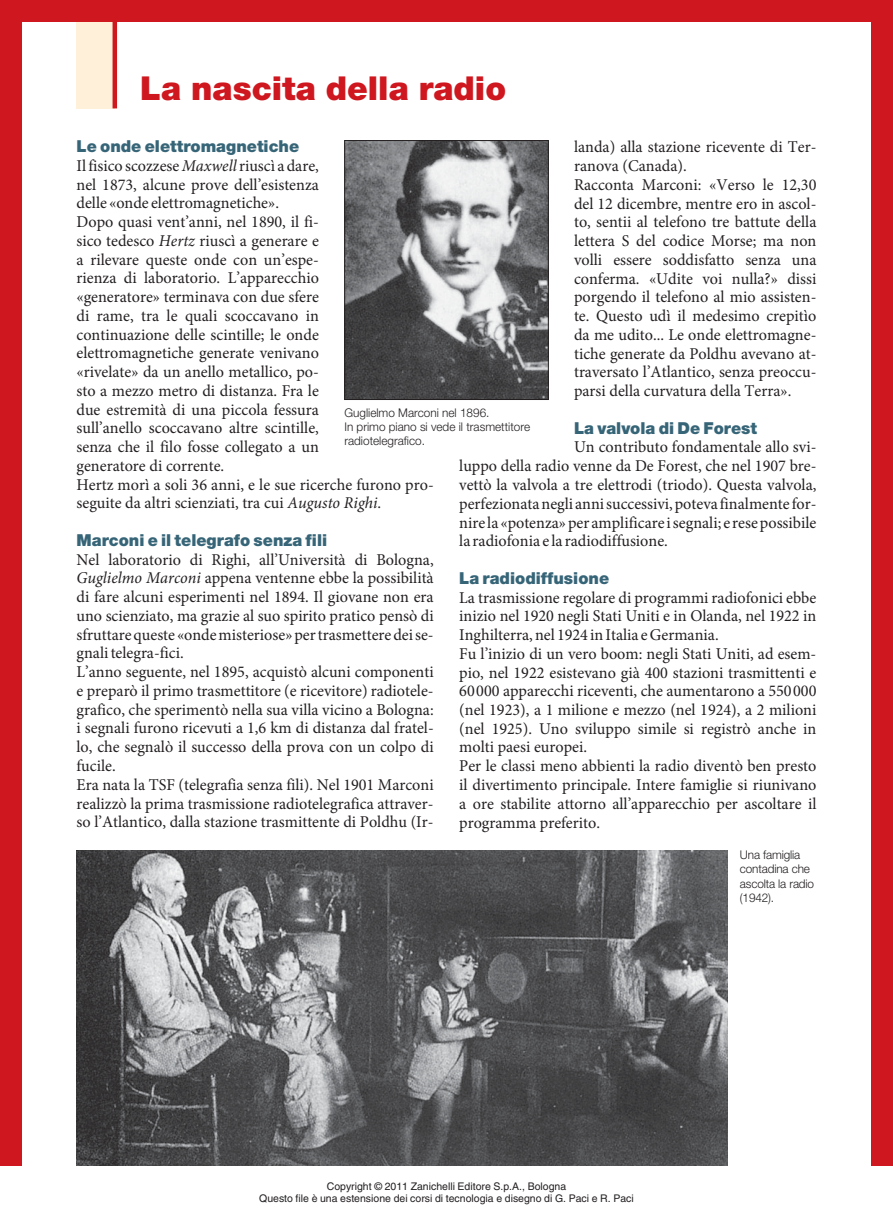
<style>
.page{position:relative;width:893px;height:1212px;background:#fff}
.page>*{position:absolute;margin:0;border:0;box-sizing:border-box;transform-origin:0 0}
.t1{font:900 33px "Helvetica Neue";color:#ce171e}
.t2{font:16.5px/18.8px "Minion Pro";color:#231f20}
.t3{font:900 16.5px "Helvetica Neue";color:#376578}
.t4{font:300 12px/14.2px "Helvetica Neue";color:#231f20}
.t5{font:10.5px/12.6px "Helvetica";color:#231f20;text-align:center}
.s1{font-style:italic}
</style>
<div class="page">
<img style="left:77px;top:850px;width:650px;height:315px">
<div style="left:77px;top:0;width:38px;height:108px;background:#fff0d9"></div>
<hr style="left:113px;top:0;width:4px;height:108px;background:#ce171e">
<div style="left:0;top:0;width:893px;height:21px;background:#ce171e"></div>
<div style="left:0;top:0;width:21px;height:1165px;background:#ce171e"></div>
<div style="left:872px;top:0;width:21px;height:1165px;background:#ce171e"></div>
<img style="left:346px;top:142px;width:201px;height:256px">
<div style="left:344px;top:140px;width:205px;height:260px;border:1px solid #231f20"></div>
<h1 class="t1" style="left:140px;top:77px;width:367px">La nascita della radio</h1>
<p class="t3" style="left:77px;top:140px;width:224px">Le onde elettromagnetiche</p>
<p class="t2" style="left:77px;top:158px;width:359px">Il fisico scozzese <span class="s1">Maxwell</span>riuscì a dare,<br>nel 1873, alcune prove dell’esistenza<br>delle «onde elettromagnetiche».<br>Dopo quasi vent’anni, nel 1890, il fi-<br>sico tedesco <span class="s1">Hertz</span> riuscì a generare e<br>a rilevare queste onde con un’espe-<br>rienza di laboratorio. L’apparecchio<br>«generatore» terminava con due sfere<br>di rame, tra le quali scoccavano in<br>continuazione delle scintille; le onde elettromagnetiche generate venivano<br>«rivelate» da un anello metallico, po-<br>sto a mezzo metro di distanza. Fra le<br>due estremità di una piccola fessura<br>sull’anello scoccavano altre scintille,<br>senza che il filo fosse collegato a un<br>generatore di corrente.<br>Hertz morì a soli 36 anni, e le sue ricerche furono pro&shy;seguite da altri scienziati, tra cui <span class="s1">Augusto Righi</span>.</p>
<p class="t3" style="left:77px;top:534px;width:252px">Marconi e il telegrafo senza fili</p>
<p class="t2" style="left:77px;top:551px;width:359px">Nel laboratorio di Righi, al l’U ni ver sità di Bologna, <span class="s1">Guglielmo Marconi</span> appena ventenne ebbe la possibilità di fare alcuni esperimenti nel 1894. Il giovane non era uno scienziato, ma grazie al suo spirito pratico pensò di sfruttare queste «onde misteriose» per trasmettere dei se&shy;gnali telegra-fici.<br>L’anno seguente, nel 1895, acquistò alcuni componenti e preparò il primo trasmettitore (e ricevitore) radiotele&shy;grafico, che sperimentò nel la sua villa vicino a Bologna: i segnali furono ricevuti a 1,6 km di distanza dal fratel&shy;lo, che segnalò il successo della prova con un colpo di fucile.<br>Era nata la TSF (telegrafia senza fili). Nel 1901 Marconi realizzò la prima trasmissione radiotelegrafica attraver&shy;so l’Atlantico, dalla stazione trasmittente di Poldhu (Ir-</p>
<p class="t2" style="left:574px;top:139px;width:244px">landa) alla stazione ricevente di Ter&shy;ranova (Canada).<br>Racconta Marconi: «Verso le 12,30 del 12 dicembre, mentre ero in ascol&shy;to, sentii al telefono tre battute della lettera S del codice Morse; ma non volli essere soddisfatto senza una conferma. «Udite voi nulla?» dissi porgendo il telefono al mio assisten&shy;te. Questo udì il medesimo crepitìo da me udito... Le onde elettromagne&shy;tiche generate da Poldhu avevano at&shy;traversato l’Atlantico, senza preoccu&shy;parsi della curvatura della Terra».</p>
<p class="t3" style="left:574px;top:422px;width:185px">La valvola di De Forest</p>
<p class="t2" style="left:459px;top:439px;width:359px;text-align:justify;text-indent:115px">Un contributo fondamentale allo svi&shy;luppo della radio venne da De Forest, che nel 1907 bre&shy;vettò la valvola a tre elettrodi (triodo). Questa valvola, perfezionata negli anni successivi, poteva finalmente for&shy;nire la «potenza» per amplificare i segnali; e rese possibile la radiofonia e la radiodiffusione.</p>
<p class="t3" style="left:459px;top:572px;width:151px">La radiodiffusione</p>
<p class="t2" style="left:459px;top:589px;width:359px">La trasmissione regolare di programmi radiofonici ebbe inizio nel 1920 negli Stati Uniti e in Olanda, nel 1922 in Inghilterra, nel 1924 in Italia e Germania.<br>Fu l’inizio di un vero boom: negli Stati Uniti, ad esem&shy;pio, nel 1922 esistevano già 400 stazioni trasmittenti e 60000 apparecchi riceventi, che aumentarono a 550000 (nel 1923), a 1 milione e mezzo (nel 1924), a 2 milioni (nel 1925). Uno sviluppo simile si registrò anche in molti paesi europei.<br>Per le classi meno abbienti la radio diventò ben presto il divertimento principale. Intere famiglie si riunivano a ore stabilite attorno all’apparecchio per ascoltare il programma preferito.</p>
<p class="t4" style="left:344px;top:406px;width:187px">Guglielmo Marconi nel 1896.<br>In primo piano si vede il trasmettitore radiotelegrafico.</p>
<p class="t4" style="left:740px;top:849px;width:76px">Una famiglia contadina che ascolta la radio (1942).</p>
<p class="t5" style="left:259px;top:1181px;width:376px">Copyright © 2011 Zanichelli Editore S.p.A., Bologna<br>Questo file è una estensione dei corsi di tecnologia e disegno di G. Paci e R. Paci</p>
</div>
